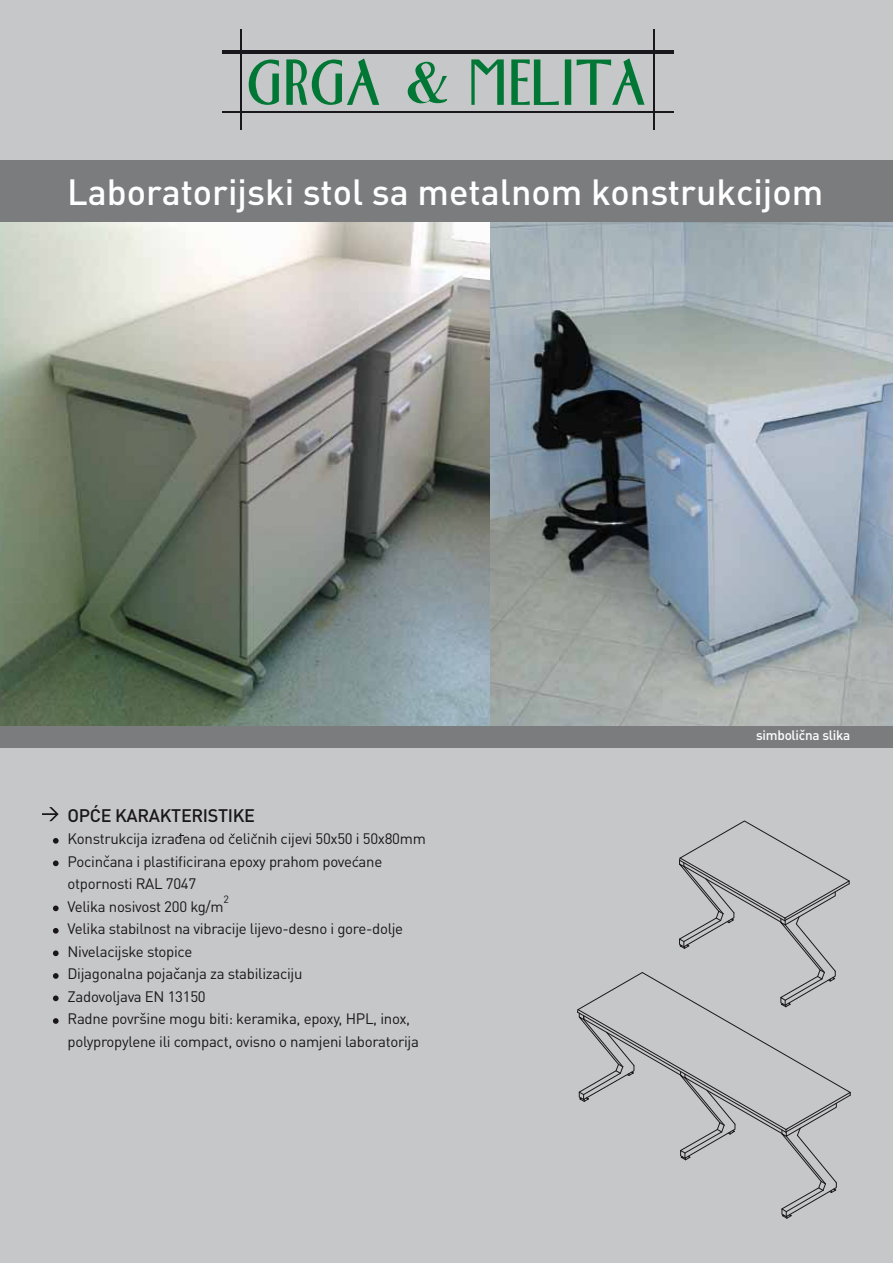
<style>
.page{position:relative;width:893px;height:1263px;background:#fff}
.page>*{position:absolute;margin:0;border:0;box-sizing:border-box;transform-origin:0 0}
.t1{font:500 36px "DIN Pro";color:#fff}
.t2{font:500 18px "DIN Pro";letter-spacing:-.02em;color:#1a171c}
.t3{font:15px/22.5px "DIN Pro";letter-spacing:-.02em;color:#1a171c}
.t4{font:500 13.5px "DIN Pro";letter-spacing:-.02em;color:#fff}
.t5{font:10.5px "DIN Pro";color:#1a171c}
</style>
<div class="page">
<div style="left:0;top:625px;width:893px;height:638px;background:#c6c7c8"></div>
<div style="left:0;top:0;width:893px;height:200px;background:#c6c7c8"></div>
<img style="left:0;top:221px;width:490px;height:505px">
<img style="left:490px;top:221px;width:403px;height:505px">
<div style="left:0;top:160px;width:893px;height:61px;background:#7b7c7e"></div>
<div style="left:0;top:726px;width:893px;height:21px;background:#7b7c7e"></div>
<svg style="left:249px;top:58px;width:395px;height:47px"></svg>
<hr style="left:240px;top:30px;width:1px;height:100px;background:#1a171c">
<hr style="left:222px;top:50px;width:451px;height:4px;background:#1a171c">
<hr style="left:653px;top:30px;width:1px;height:100px;background:#1a171c">
<hr style="left:222px;top:111px;width:451px;height:1px;background:#1a171c">
<svg style="left:577px;top:820px;width:274px;height:399px"></svg>
<svg style="left:230px;top:833px;width:5px;height:3px"></svg>
<svg style="left:42px;top:807px;width:17px;height:14px"></svg>
<svg style="left:53px;top:838px;width:6px;height:6px"></svg>
<svg style="left:53px;top:860px;width:6px;height:6px"></svg>
<svg style="left:53px;top:905px;width:6px;height:6px"></svg>
<svg style="left:53px;top:928px;width:6px;height:5px"></svg>
<svg style="left:53px;top:950px;width:6px;height:6px"></svg>
<svg style="left:53px;top:973px;width:6px;height:6px"></svg>
<svg style="left:53px;top:995px;width:6px;height:6px"></svg>
<svg style="left:53px;top:1018px;width:6px;height:6px"></svg>
<h1 class="t1" style="left:67px;top:168px;width:758px">Laboratorijski stol sa metalnom konstrukcijom</h1>
<p class="t2" style="left:68px;top:803px;width:189px">OPĆE KARAKTERISTIKE</p>
<p class="t3" style="left:68px;top:827px;width:360px">Konstrukcija izradena od celicnih cijevi 50x50 i 50x80mm Pocincana i plastificirana epoxy prahom povecane otpornosti RAL 7047<br>Velika nosivost 200 kg/m</p>
<p class="t5" style="left:224px;top:892px;width:7px">2</p>
<p class="t3" style="left:68px;top:917px;width:353px">Velika stabilnost na vibracije lijevo-desno i gore-dolje Nivelacijske stopice<br>Dijagonalna pojacanja za stabilizaciju<br>Zadovoljava EN 13150<br>Radne površine mogu biti: keramika, epoxy, HPL, inox, polypropylene ili compact, ovisno o namjeni laboratorija</p>
<p class="t4" style="left:756px;top:726px;width:96px">simbolična slika</p>
</div>
